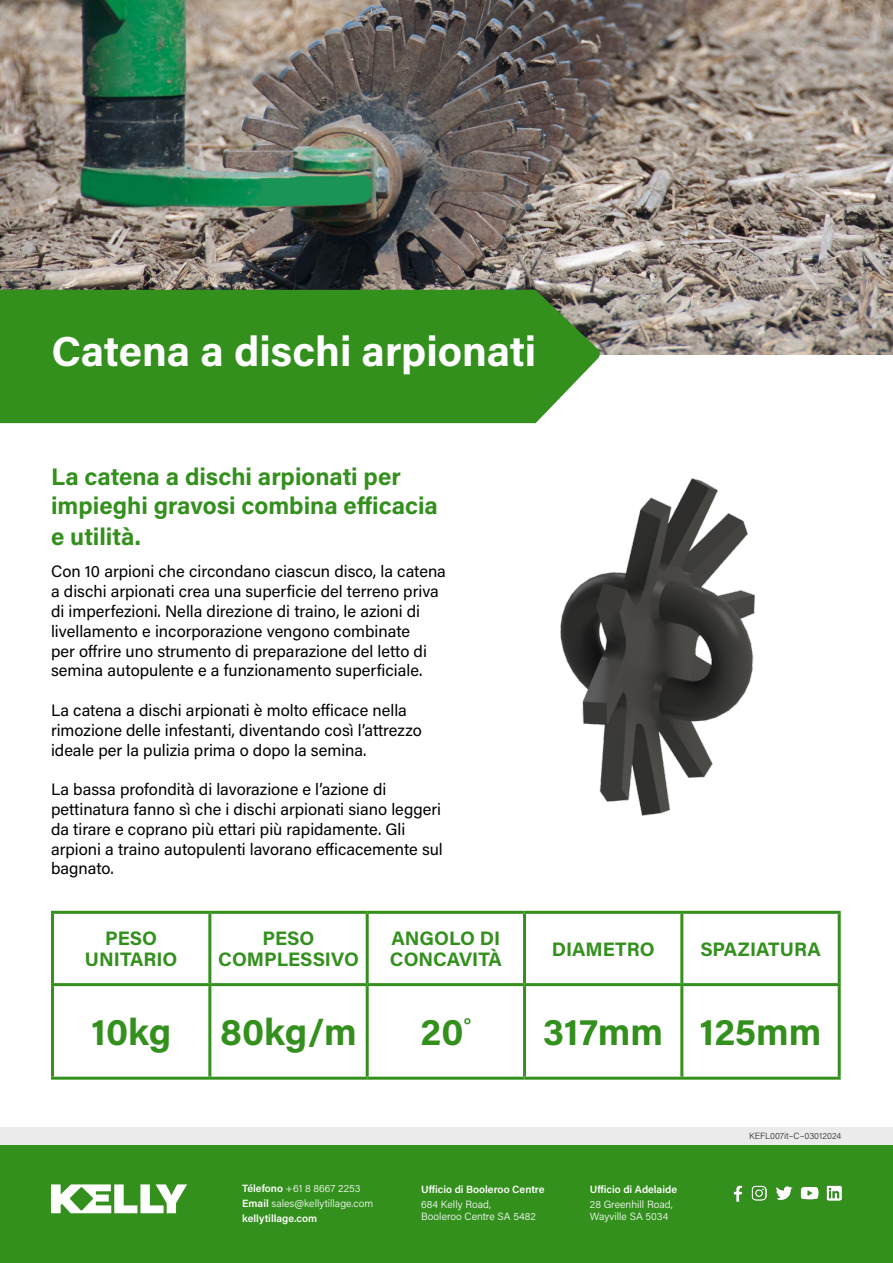
<style>
.page{position:relative;width:893px;height:1263px;background:#fff}
.page>*{position:absolute;margin:0;border:0;box-sizing:border-box;transform-origin:0 0}
.t1{font:700 42px "Acumin Pro";letter-spacing:-.005em;color:#fff}
.t2{font:700 37.5px "Acumin Pro";color:#33901d}
.t3{font:700 24px/29.7px "Acumin Pro";color:#33901d}
.t4{font:700 19.5px/21px "Acumin Pro";color:#33901d;text-align:center}
.t5{font:16.5px/19.8px "Acumin Pro";color:#000}
.t6{font:300 10.5px/12.6px "Acumin Pro";color:#fff}
.t7{font:600 10.5px "Acumin Pro";color:#fff}
.t8{font:300 9px "Acumin Pro";color:#2d2e33}
.s1{font-weight:600}
</style>
<div class="page">
<div style="left:0;top:1144px;width:893px;height:119px;background:#33901d"></div>
<div style="left:0;top:1127px;width:893px;height:17px;background:#ebebeb"></div>
<img style="left:776px;top:1186px;width:16px;height:14px">
<img style="left:733px;top:1185px;width:10px;height:16px">
<img style="left:752px;top:1186px;width:15px;height:15px">
<img style="left:800px;top:1186px;width:18px;height:14px">
<img style="left:827px;top:1185px;width:15px;height:15px">
<svg style="left:51px;top:1184px;width:136px;height:29px"></svg>
<img style="left:560px;top:478px;width:195px;height:338px">
<hr style="left:51px;top:914px;width:3px;height:69px;background:#33901d">
<hr style="left:51px;top:986px;width:3px;height:91px;background:#33901d">
<hr style="left:51px;top:911px;width:159px;height:3px;background:#33901d">
<hr style="left:210px;top:911px;width:157px;height:3px;background:#33901d">
<hr style="left:367px;top:911px;width:157px;height:3px;background:#33901d">
<hr style="left:524px;top:911px;width:158px;height:3px;background:#33901d">
<hr style="left:682px;top:911px;width:159px;height:3px;background:#33901d">
<hr style="left:208px;top:914px;width:3px;height:69px;background:#33901d">
<hr style="left:366px;top:914px;width:3px;height:69px;background:#33901d">
<hr style="left:523px;top:914px;width:3px;height:69px;background:#33901d">
<hr style="left:680px;top:914px;width:3px;height:69px;background:#33901d">
<hr style="left:838px;top:914px;width:3px;height:69px;background:#33901d">
<hr style="left:208px;top:986px;width:3px;height:91px;background:#33901d">
<hr style="left:366px;top:986px;width:3px;height:91px;background:#33901d">
<hr style="left:523px;top:986px;width:3px;height:91px;background:#33901d">
<hr style="left:680px;top:986px;width:3px;height:91px;background:#33901d">
<hr style="left:838px;top:986px;width:3px;height:91px;background:#33901d">
<hr style="left:51px;top:983px;width:159px;height:3px;background:#33901d">
<hr style="left:210px;top:983px;width:157px;height:3px;background:#33901d">
<hr style="left:367px;top:983px;width:157px;height:3px;background:#33901d">
<hr style="left:524px;top:983px;width:158px;height:3px;background:#33901d">
<hr style="left:682px;top:983px;width:159px;height:3px;background:#33901d">
<hr style="left:51px;top:1077px;width:159px;height:3px;background:#33901d">
<hr style="left:210px;top:1077px;width:157px;height:3px;background:#33901d">
<hr style="left:367px;top:1077px;width:157px;height:3px;background:#33901d">
<hr style="left:524px;top:1077px;width:158px;height:3px;background:#33901d">
<hr style="left:682px;top:1077px;width:159px;height:3px;background:#33901d">
<img style="left:0;top:0;width:893px;height:354px">
<div style="left:0;top:290px;width:601px;height:133px;background:#33901d"></div>
<p class="t1" style="left:51px;top:321px;width:486px">Catena a dischi arpionati</p>
<p class="t3" style="left:51px;top:461px;width:388px">La catena a dischi arpionati per impieghi gravosi combina efficacia e utilità.</p>
<p class="t5" style="left:51px;top:561px;width:396px">Con 10 arpioni che circondano ciascun disco, la catena a dischi arpionati crea una superficie del terreno priva di imperfezioni. Nella direzione di traino, le azioni di livellamento e incorporazione vengono combinate<br>per offrire uno strumento di preparazione del letto di semina autopulente e a funzionamento superficiale.</p>
<p class="t5" style="left:51px;top:700px;width:372px">La catena a dischi arpionati è molto efficace nella rimozione delle infestanti, diventando così l’attrezzo ideale per la pulizia prima o dopo la semina.</p>
<p class="t5" style="left:51px;top:779px;width:393px">La bassa profondità di lavorazione e l’azione di pettinatura fanno sì che i dischi arpionati siano leggeri da tirare e coprano più ettari più rapidamente. Gli arpioni a traino autopulenti lavorano efficacemente sul bagnato.</p>
<p class="t4" style="left:85px;top:927px;width:94px">PESO<br>UNITARIO</p>
<p class="t4" style="left:263px;top:927px;width:53px">PESO</p>
<p class="t4" style="left:218px;top:948px;width:142px">COMPLESSIVO</p>
<p class="t4" style="left:391px;top:927px;width:110px">ANGOLO DI</p>
<p class="t4" style="left:390px;top:948px;width:114px">CONCAVITÀ</p>
<p class="t4" style="left:552px;top:937px;width:104px">DIAMETRO</p>
<p class="t4" style="left:700px;top:937px;width:122px">SPAZIATURA</p>
<p class="t2" style="left:91px;top:1006px;width:82px">10kg</p>
<p class="t2" style="left:220px;top:1006px;width:138px">80kg/m</p>
<p class="t2" style="left:421px;top:1006px;width:52px">20<sup>°</sup></p>
<p class="t2" style="left:543px;top:1006px;width:122px">317mm</p>
<p class="t2" style="left:699px;top:1006px;width:124px">125mm</p>
<p class="t6" style="left:242px;top:1181px;width:132px;line-height:14.7px"><span class="s1">Télefono</span> +61 8 8667 2253<br><span class="s1">Email</span> sales@kellytillage.com <span class="s1">kellytillage.com</span></p>
<p class="t7" style="left:421px;top:1182px;width:125px">Ufficio di Booleroo Centre</p>
<p class="t6" style="left:421px;top:1197px;width:116px">684 Kelly Road,<br>Booleroo Centre SA 5482</p>
<p class="t7" style="left:590px;top:1182px;width:89px">Ufficio di Adelaide</p>
<p class="t6" style="left:590px;top:1197px;width:84px">28 Greenhill Road,<br>Wayville SA 5034</p>
<p class="t8" style="left:749px;top:1130px;width:94px">KEFL007it–C–03012024</p>
</div>
